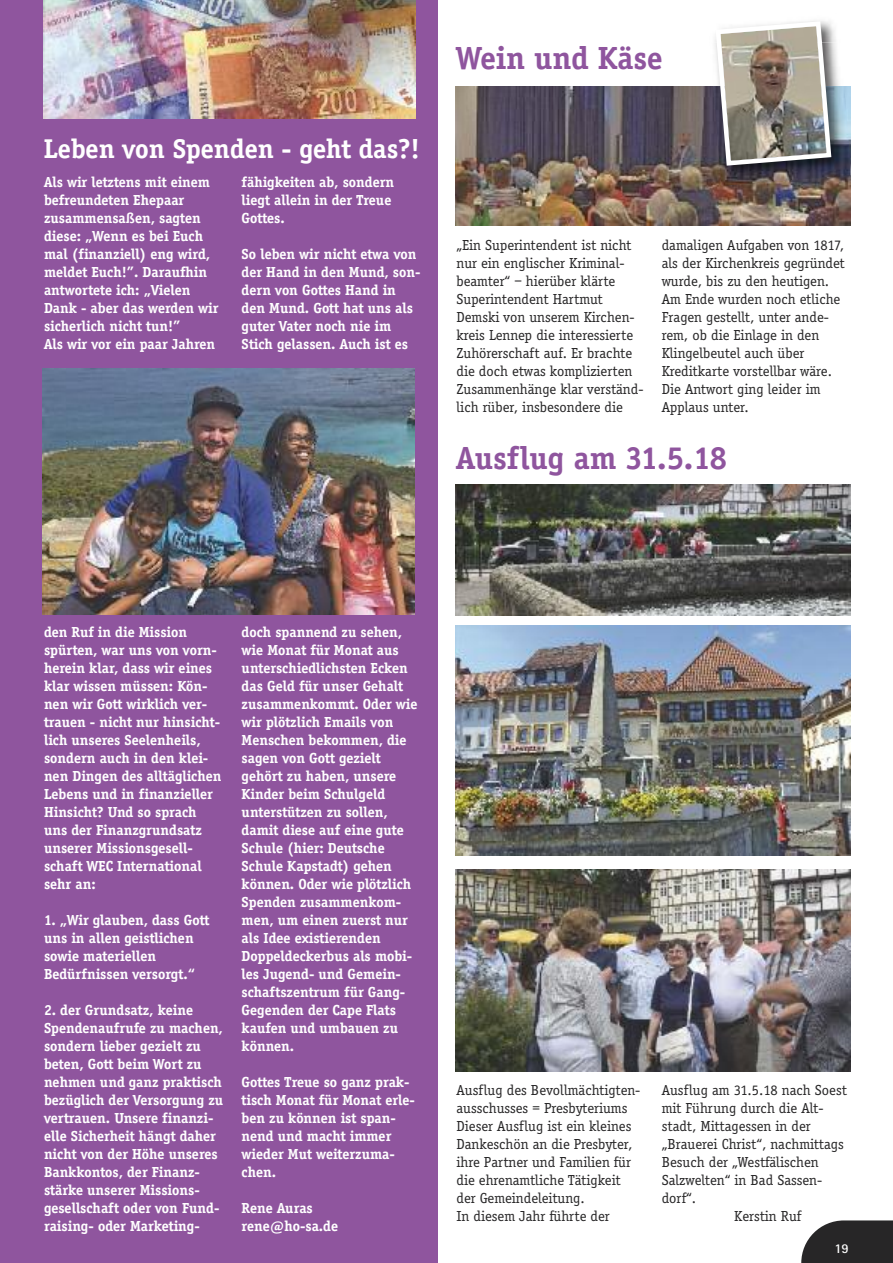
<style>
.page{position:relative;width:893px;height:1263px;background:#fff}
.page>*{position:absolute;margin:0;border:0;box-sizing:border-box;transform-origin:0 0}
.t1{font:700 33px "Officina Serif";color:#8f559e}
.t2{font:700 28.05px "Officina Serif";color:#fff}
.t3{font:700 15px/18px "Officina Serif";color:#fff}
.t4{font:15px/18px "Officina Serif";color:#272627}
.t5{font:700 13.5px "Rotis Sans Serif";color:#fff}
</style>
<div class="page">
<div style="left:0;top:0;width:438px;height:1263px;background:#8f559e"></div>
<img style="left:43px;top:0;width:373px;height:118px">
<svg style="left:801px;top:1220px;width:92px;height:43px;background:#3f3e3f"></svg>
<img style="left:43px;top:369px;width:372px;height:246px">
<img style="left:455px;top:86px;width:395px;height:139px">
<img style="left:455px;top:485px;width:395px;height:130px">
<img style="left:455px;top:870px;width:395px;height:201px">
<img style="left:455px;top:625px;width:395px;height:231px">
<svg style="left:850px;top:163px;width:1px;height:12px"></svg>
<img style="left:834px;top:30px;width:2px;height:13px">
<img style="left:834px;top:43px;width:5px;height:43px">
<img style="left:713px;top:86px;width:137px;height:100px">
<img style="left:713px;top:21px;width:121px;height:147px">
<h2 class="t2" style="left:44px;top:132px;width:378px">Leben von Spenden - geht das?!</h2>
<p class="t3" style="left:44px;top:173px;width:176px">Als wir letztens mit einem befreundeten Ehepaar zusammensaßen, sagten diese: „Wenn es bei Euch mal (finanziell) eng wird, meldet Euch!”. Daraufhin antwortete ich: „Vielen<br>Dank - aber das werden wir sicherlich nicht tun!”<br>Als wir vor ein paar Jahren</p>
<p class="t3" style="left:242px;top:173px;width:154px">fähigkeiten ab, sondern liegt allein in der Treue<br>Gottes.</p>
<p class="t3" style="left:242px;top:245px;width:180px">So leben wir nicht etwa von der Hand in den Mund, son&shy;dern von Gottes Hand in den Mund. Gott hat uns als guter Vater noch nie im<br>Stich gelassen. Auch ist es</p>
<h1 class="t1" style="left:456px;top:38px;width:208px">Wein und Käse</h1>
<p class="t4" style="left:456px;top:236px;width:188px">„Ein Superintendent ist nicht nur ein englischer Kriminal&shy;beamter“ – hierüber klärte<br>Superintendent Hartmut<br>Demski von unserem Kirchen&shy;kreis Lennep die interessierte<br>Zuhörerschaft auf. Er brachte die doch etwas komplizierten<br>Zusammenhänge klar verständ&shy;lich rüber, insbesondere die</p>
<p class="t4" style="left:662px;top:236px;width:184px">damaligen Aufgaben von 1817, als der Kirchenkreis gegründet wurde, bis zu den heutigen.<br>Am Ende wurden noch etliche<br>Fragen gestellt, unter ande&shy;rem, ob die Einlage in den<br>Klingelbeutel auch über<br>Kreditkarte vorstellbar wäre.<br>Die Antwort ging leider im<br>Applaus unter.</p>
<h1 class="t1" style="left:456px;top:438px;width:272px">Ausflug am 31.5.18</h1>
<p class="t3" style="left:44px;top:623px;width:179px">den Ruf in die Mission spürten, war uns von vorn&shy;herein klar, dass wir eines klar wissen müssen: Kön&shy;nen wir Gott wirklich ver&shy;trauen - nicht nur hinsicht&shy;lich unseres Seelenheils, sondern auch in den klei&shy;nen Dingen des alltäglichen<br>Lebens und in finanzieller<br>Hinsicht? Und so sprach uns der Finanzgrundsatz unserer Missionsgesell&shy;schaft WEC International sehr an:</p>
<p class="t3" style="left:44px;top:911px;width:167px">1. „Wir glauben, dass Gott uns in allen geistlichen sowie materiellen<br>Bedürfnissen versorgt.“</p>
<p class="t3" style="left:44px;top:1001px;width:181px">2. der Grundsatz, keine<br>Spendenaufrufe zu machen, sondern lieber gezielt zu beten, Gott beim Wort zu nehmen und ganz praktisch bezüglich der Versorgung zu vertrauen. Unsere finanzi&shy;elle Sicherheit hängt daher nicht von der Höhe unseres<br>Bankkontos, der Finanz&shy;stärke unserer Missions&shy;gesellschaft oder von Fund&shy;raising- oder Marketing-</p>
<p class="t3" style="left:242px;top:623px;width:177px">doch spannend zu sehen, wie Monat für Monat aus unterschiedlichsten Ecken das Geld für unser Gehalt zusammenkommt. Oder wie wir plötzlich Emails von<br>Menschen bekommen, die sagen von Gott gezielt gehört zu haben, unsere<br>Kinder beim Schulgeld unterstützen zu sollen, damit diese auf eine gute<br>Schule (hier: Deutsche<br>Schule Kapstadt) gehen können. Oder wie plötzlich<br>Spenden zusammenkom&shy;men, um einen zuerst nur als Idee existierenden<br>Doppeldeckerbus als mobi&shy;les Jugend- und Gemein&shy;schaftszentrum für Gang-<br>Gegenden der Cape Flats kaufen und umbauen zu können.</p>
<p class="t3" style="left:242px;top:1073px;width:175px">Gottes Treue so ganz prak&shy;tisch Monat für Monat erle&shy;ben zu können ist span&shy;nend und macht immer wieder Mut weiterzuma&shy;chen.</p>
<p class="t3" style="left:242px;top:1199px;width:98px">Rene Auras rene@ho-sa.de</p>
<p class="t4" style="left:456px;top:1081px;width:185px">Ausflug des Bevollmächtigten&shy;ausschusses = Presbyteriums<br>Dieser Ausflug ist ein kleines<br>Dankeschön an die Presbyter, ihre Partner und Familien für die ehrenamtliche Tätigkeit der Gemeindeleitung.<br>In diesem Jahr führte der</p>
<p class="t4" style="left:662px;top:1081px;width:187px">Ausflug am 31.5.18 nach Soest</p>
<p class="t4" style="left:662px;top:1099px;width:163px">mit Führung durch die Alt-</p>
<p class="t4" style="left:662px;top:1117px;width:150px">stadt, Mittagessen in der</p>
<p class="t4" style="left:662px;top:1135px;width:184px">„Brauerei Christ“, nachmittags</p>
<p class="t4" style="left:662px;top:1153px;width:158px">Besuch der „Westfälischen</p>
<p class="t4" style="left:662px;top:1171px;width:162px">Salzwelten“ in Bad Sassen-</p>
<p class="t4" style="left:662px;top:1189px;width:36px">dorf“.</p>
<p class="t4" style="left:734px;top:1207px;width:68px">Kerstin Ruf</p>
<p class="t5" style="left:834px;top:1244px;width:16px">19</p>
</div>
